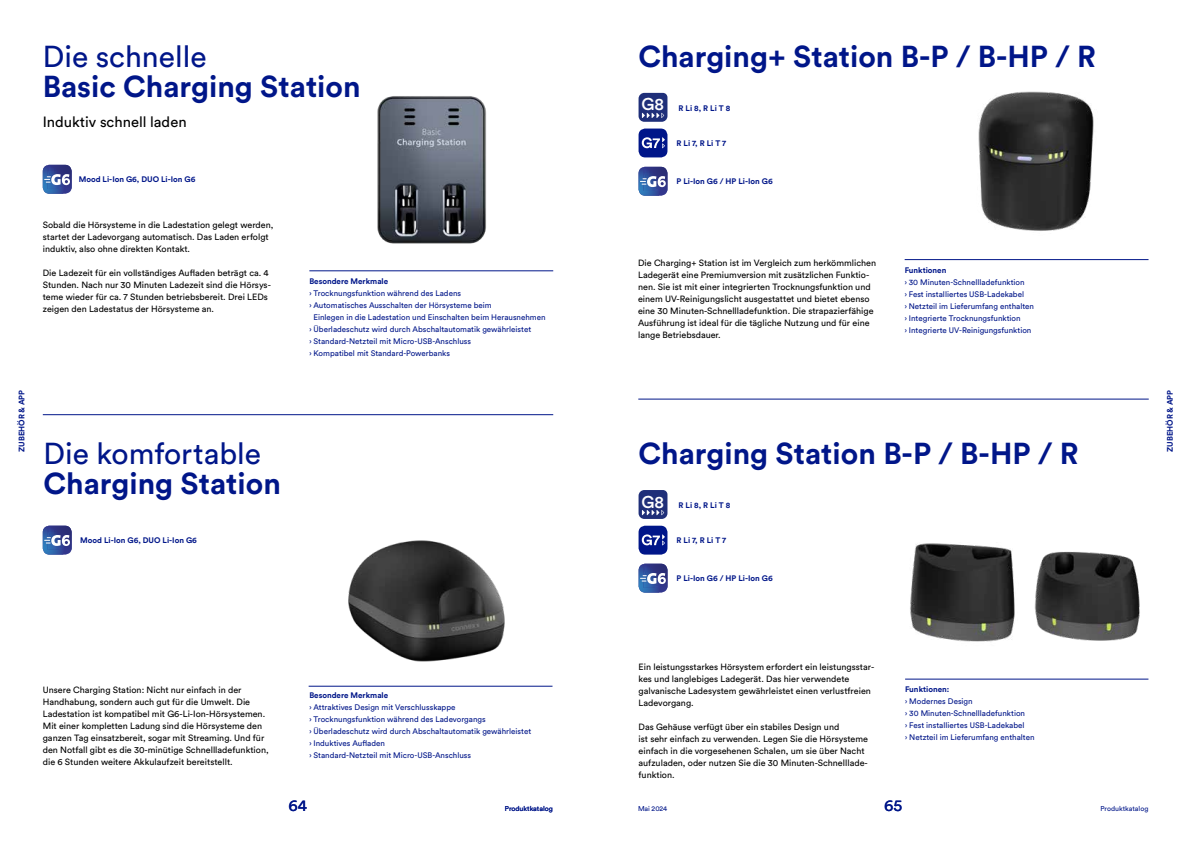
<style>
.page{position:relative;width:1191px;height:842px;background:#fff}
.page>*{position:absolute;margin:0;border:0;box-sizing:border-box;transform-origin:0 0}
.t1{font:700 30px "Circular Pro";color:#001689}
.t2{font:30px "Circular Pro";color:#001689}
.t3{font:500 17px "Circular Pro";color:#fff}
.t4{font:16px "Circular Pro";color:#001689}
.t5{font:14.8px "Circular Pro";color:#000}
.t6{font:9px/12px "Circular Pro";color:#000}
.t7{font:8px/12px "Circular Pro";color:#001689}
.t8{font:700 8px "Circular Pro";color:#001689}
.t9{font:7px "Circular Pro";color:#001689}
</style>
<div class="page">
<svg style="left:43px;top:165px;width:29px;height:29px"></svg>
<hr style="left:309px;top:686px;width:243px;height:1px;background:#001689">
<img style="left:329px;top:540px;width:182px;height:147px">
<svg style="left:43px;top:526px;width:29px;height:29px"></svg>
<hr style="left:309px;top:270px;width:244px;height:1px;background:#001689">
<hr style="left:43px;top:414px;width:510px;height:1px;background:#001689">
<img style="left:377px;top:96px;width:110px;height:148px">
<hr style="left:904px;top:259px;width:244px;height:1px;background:#001689">
<img style="left:978px;top:91px;width:116px;height:140px">
<svg style="left:638px;top:167px;width:29px;height:29px"></svg>
<div style="left:638px;top:129px;width:29px;height:28px;background:#001689;border-radius:7px"></div>
<svg style="left:642px;top:137px;width:23px;height:11px"></svg>
<svg style="left:638px;top:564px;width:29px;height:29px"></svg>
<hr style="left:905px;top:679px;width:243px;height:1px;background:#001689">
<img style="left:1070px;top:552px;width:70px;height:89px">
<img style="left:910px;top:543px;width:160px;height:99px">
<div style="left:638px;top:526px;width:29px;height:29px;background:#001689;border-radius:7px"></div>
<svg style="left:642px;top:534px;width:23px;height:11px"></svg>
<hr style="left:638px;top:399px;width:510px;height:1px;background:#001689">
<svg style="left:638px;top:93px;width:29px;height:29px"></svg>
<svg style="left:638px;top:490px;width:29px;height:29px"></svg>
<h1 class="t2" style="left:43px;top:36px;width:165px">Die schnelle</h1>
<h1 class="t1" style="left:43px;top:66px;width:319px">Basic Charging Station</h1>
<h3 class="t5" style="left:43px;top:112px;width:145px">Induktiv schnell laden</h3>
<p class="t8" style="left:79px;top:174px;width:118px">Mood Li-Ion G6, DUO Li-Ion G6</p>
<p class="t6" style="left:43px;top:219px;width:232px">Sobald die Hörsysteme in die Ladestation gelegt werden, startet der Ladevorgang automatisch. Das Laden erfolgt induktiv, also ohne direkten Kontakt.</p>
<p class="t6" style="left:43px;top:267px;width:230px">Die Ladezeit für ein vollständiges Aufladen beträgt ca. 4<br>Stunden. Nach nur 30 Minuten Ladezeit sind die Hörsys&shy;teme wieder für ca. 7 Stunden betriebsbereit. Drei LEDs zeigen den Ladestatus der Hörsysteme an.</p>
<p class="t8" style="left:309px;top:276px;width:80px">Besondere Merkmale</p>
<p class="t7" style="left:309px;top:287px;width:153px">› Trocknungsfunktion während des Ladens</p>
<p class="t7" style="left:309px;top:299px;width:184px">› Automatisches Ausschalten der Hörsysteme beim</p>
<p class="t7" style="left:313px;top:311px;width:234px">Einlegen in die Ladestation und Einschalten beim Herausnehmen</p>
<p class="t7" style="left:309px;top:323px;width:223px">› Überladeschutz wird durch Abschaltautomatik gewährleistet</p>
<p class="t7" style="left:309px;top:335px;width:163px">› Standard-Netzteil mit Micro-USB-Anschluss</p>
<p class="t7" style="left:309px;top:347px;width:142px">› Kompatibel mit Standard-Powerbanks</p>
<h1 class="t1" style="left:638px;top:36px;width:459px">Charging+ Station B-P / B-HP / R</h1>
<h2 class="t3" style="left:641px;top:93px;width:24px">G8</h2>
<p class="t8" style="left:678px;top:102px;width:53px">R Li 8, R Li T 8</p>
<p class="t8" style="left:676px;top:138px;width:51px">R Li 7, R Li T 7</p>
<p class="t8" style="left:676px;top:176px;width:98px">P Li-Ion G6 / HP Li-Ion G6</p>
<p class="t6" style="left:638px;top:257px;width:239px">Die Charging+ Station ist im Vergleich zum herkömmlichen Ladegerät eine Premiumversion mit zusätzlichen Funktio&shy;nen. Sie ist mit einer integrierten Trocknungsfunktion und einem UV-Reinigungslicht ausgestattet und bietet ebenso eine 30 Minuten-Schnellladefunktion. Die strapazierfähige Ausführung ist ideal für die tägliche Nutzung und für eine lange Betriebsdauer.</p>
<p class="t8" style="left:904px;top:264px;width:43px">Funktionen</p>
<p class="t7" style="left:904px;top:275px;width:131px">› 30 Minuten-Schnellladefunktion<br>› Fest installiertes USB-Ladekabel<br>› Netzteil im Lieferumfang enthalten › Integrierte Trocknungsfunktion<br>› Integrierte UV-Reinigungsfunktion</p>
<p class="t8" style="left:16px;top:452px;width:64px;rotate:-90deg">ZUBEHÖR &amp; APP</p>
<p class="t8" style="left:1164px;top:452px;width:64px;rotate:-90deg">ZUBEHÖR &amp; APP</p>
<h1 class="t1" style="left:638px;top:433px;width:441px">Charging Station B-P / B-HP / R</h1>
<h1 class="t2" style="left:44px;top:433px;width:219px">Die komfortable</h1>
<h1 class="t1" style="left:44px;top:463px;width:239px">Charging Station</h1>
<h2 class="t3" style="left:641px;top:490px;width:24px">G8</h2>
<p class="t8" style="left:678px;top:499px;width:53px">R Li 8, R Li T 8</p>
<p class="t8" style="left:80px;top:535px;width:118px">Mood Li-Ion G6, DUO Li-Ion G6</p>
<p class="t6" style="left:43px;top:684px;width:227px">Unsere Charging Station: Nicht nur einfach in der Handhabung, sondern auch gut für die Umwelt. Die Ladestation ist kompatibel mit G6-Li-Ion-Hörsystemen.<br>Mit einer kompletten Ladung sind die Hörsysteme den ganzen Tag einsatzbereit, sogar mit Streaming. Und für den Notfall gibt es die 30-minütige Schnellladefunktion, die 6 Stunden weitere Akkulaufzeit bereitstellt.</p>
<p class="t8" style="left:309px;top:690px;width:80px">Besondere Merkmale</p>
<p class="t7" style="left:309px;top:701px;width:223px">› Attraktives Design mit Verschlusskappe<br>› Trocknungsfunktion während des Ladevorgangs<br>› Überladeschutz wird durch Abschaltautomatik gewährleistet › Induktives Aufladen<br>› Standard-Netzteil mit Micro-USB-Anschluss</p>
<p class="t8" style="left:676px;top:535px;width:51px">R Li 7, R Li T 7</p>
<p class="t8" style="left:676px;top:573px;width:98px">P Li-Ion G6 / HP Li-Ion G6</p>
<p class="t6" style="left:638px;top:660px;width:237px">Ein leistungsstarkes Hörsystem erfordert ein leistungsstar&shy;kes und langlebiges Ladegerät. Das hier verwendete galvanische Ladesystem gewährleistet einen verlustfreien Ladevorgang.</p>
<p class="t6" style="left:638px;top:720px;width:231px">Das Gehäuse verfügt über ein stabiles Design und<br>ist sehr einfach zu verwenden. Legen Sie die Hörsysteme einfach in die vorgesehenen Schalen, um sie über Nacht aufzuladen, oder nutzen Sie die 30 Minuten-Schnelllade&shy;funktion.</p>
<p class="t8" style="left:905px;top:684px;width:46px">Funktionen:</p>
<p class="t7" style="left:905px;top:695px;width:131px">› Modernes Design<br>› 30 Minuten-Schnellladefunktion<br>› Fest installiertes USB-Ladekabel<br>› Netzteil im Lieferumfang enthalten</p>
<h3 class="t4" style="left:288px;top:794px;width:20px">64</h3>
<p class="t9" style="left:638px;top:803px;width:31px">Mai 2024</p>
<p class="t9" style="left:1100px;top:803px;width:50px">Produktkatalog</p>
<h3 class="t4" style="left:884px;top:794px;width:20px">65</h3>
<p class="t9" style="left:505px;top:803px;width:50px">Produktkatalog</p>
</div>
